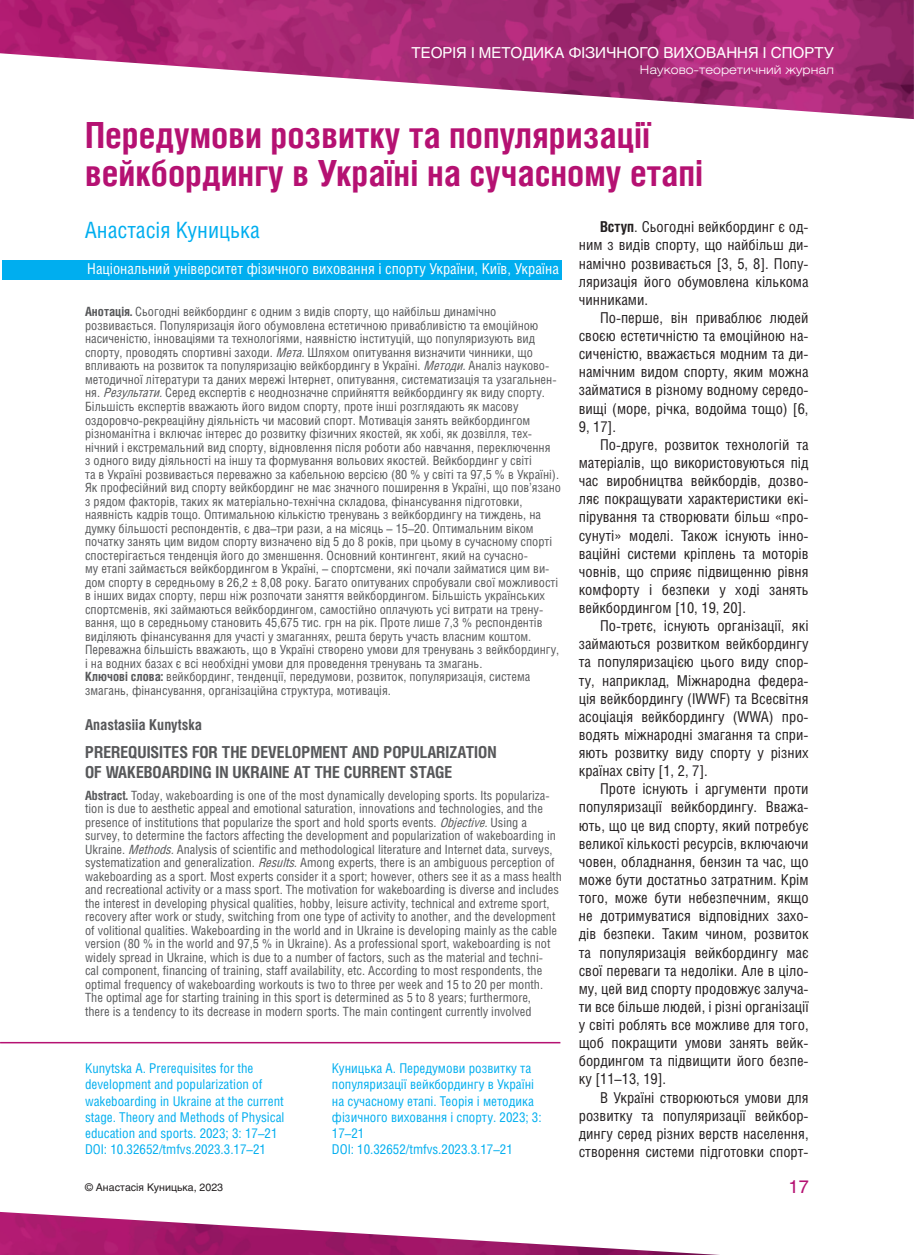
<style>
.page{position:relative;width:915px;height:1255px;background:#fff}
.page>*{position:absolute;margin:0;border:0;box-sizing:border-box;transform-origin:0 0}
.t1{font:700 36px/37.5px "Helios Cond C";color:#b51172}
.t2{font:22.5px "Helios Cond C";color:#00aeef}
.t3{font:18px "Helios C";color:#b51172}
.t4{font:700 16.5px/19.8px "Helios Cond C";color:#57585a}
.t5{font:15px/18.1px "Helios Cond C";color:#231f20;text-align:justify}
.t6{font:15px "Helios Cond C";color:#fff}
.t7{font:15px "Helios C";color:#fff}
.t8{font:700 15px "Helios Cond C";color:#57585a}
.t9{font:13.5px/16.2px "Helios Cond C";color:#00aeef}
.t10{font:12.75px/13.5px "Helios Cond C";color:#57585a}
.t11{font:12px "Helios Ext Light C";color:#fff}
.t12{font:10.5px "Helios C";color:#231f20}
.s1{font-weight:700}
.s2{font-style:italic}
</style>
<div class="page">
<img style="left:0;top:0;width:913px;height:119px">
<img style="left:0;top:1211px;width:703px;height:43px">
<div style="left:2px;top:260px;width:559px;height:19px;background:#00aeef"></div>
<hr style="left:0;top:1041px;width:560px;height:2px;background:#b51172">
<p class="t7" style="left:411px;top:44px;width:424px">Теорія і методика фізичного виховання і спорту</p>
<p class="t11" style="left:639px;top:62px;width:196px">Науково-теоретичний журнал</p>
<h1 class="t1" style="left:85px;top:116px;width:619px">Передумови розвитку та популяризації вейкбордингу в Україні на сучасному етапі</h1>
<h2 class="t2" style="left:85px;top:216px;width:176px">Анастасія Куницька</h2>
<p class="t6" style="left:87px;top:260px;width:473px">Національний університет фізичного виховання і спорту України, Київ, Україна</p>
<p class="t5" style="left:578px;top:218px;width:231px;text-indent:21px"><span class="s1">Вступ</span>. Сьогодні вейкбординг є од&shy;ним з видів спорту, що найбільш ди&shy;намічно розвивається [3, 5, 8]. Попу&shy;ляризація його обумовлена кількома чинниками.</p>
<p class="t5" style="left:578px;top:308px;width:231px;text-indent:21px">По-перше, він приваблює людей своєю естетичністю та емоційною на&shy;сиченістю, вважається модним та ди&shy;намічним видом спорту, яким можна займатися в різному водному середо&shy;вищі (море, річка, водойма тощо) [6, 9, 17].</p>
<p class="t5" style="left:578px;top:435px;width:231px;text-indent:21px">По-друге, розвиток технологій та матеріалів, що використовуються під час виробництва вейкбордів, дозво&shy;ляє покращувати характеристики екі&shy;пірування та створювати більш «про&shy;сунуті» моделі. Також існують інно&shy;ваційні системи кріплень та моторів човнів, що сприяє підвищенню рівня комфорту і безпеки у ході занять вейкбордингом [10, 19, 20].</p>
<p class="t5" style="left:578px;top:616px;width:231px;text-indent:21px">По-третє, існують організації, які займаються розвитком вейкбордингу та популяризацією цього виду спор&shy;ту, наприклад, Міжнародна федера&shy;ція вейкбордингу (IWWF) та Всесвітня асоціація вейкбордингу (WWA) про&shy;водять міжнародні змагання та спри&shy;яють розвитку виду спорту у різних країнах світу [1, 2, 7].</p>
<p class="t5" style="left:578px;top:779px;width:231px;text-indent:21px">Проте існують і аргументи проти популяризації вейкбордингу. Вважа&shy;ють, що це вид спорту, який потребує великої кількості ресурсів, включаючи човен, обладнання, бензин та час, що може бути достатньо затратним. Крім того, може бути небезпечним, якщо не дотримуватися відповідних захо&shy;дів безпеки. Таким чином, розвиток та популяризація вейкбордингу має свої переваги та недоліки. Але в ціло&shy;му, цей вид спорту продовжує залуча&shy;ти все більше людей, і різні організації у світі роблять все можливе для того, щоб покращити умови занять вейк&shy;бордингом та підвищити його безпе&shy;ку [11–13, 19].</p>
<p class="t5" style="left:578px;top:1087px;width:231px;text-indent:21px">В Україні створюються умови для розвитку та популяризації вейкбор&shy;дингу серед різних верств населення, створення системи підготовки спорт-</p>
<p class="t10" style="left:85px;top:305px;width:477px"><span class="s1">Анотація.</span> Сьогодні вейкбординг є одним з видів спорту, що найбільш динамічно розвивається. Популяризація його обумовлена естетичною привабливістю та емоційною насиченістю, інноваціями та технологіями, наявністю інституцій, що популяризують вид спорту, проводять спортивні заходи. <span class="s2">Мета.</span>Шляхом опитування визначити чинники, що впливають на розвиток та популяризацію вейкбордингу в Україні. <span class="s2">Методи.</span>Аналіз науково&shy;методичної літератури та даних мережі Інтернет, опитування, систематизація та узагальнен&shy;ня. <span class="s2">Результати.</span>Серед експертів є неоднозначне сприйняття вейкбордингу як виду спорту.<br>Більшість експертів вважають його видом спорту, проте інші розглядають як масову оздоровчо-рекреаційну діяльність чи масовий спорт. Мотивація занять вейкбордингом різноманітна і включає інтерес до розвитку фізичних якостей, як хобі, як дозвілля, тех&shy;нічний і екстремальний вид спорту, відновлення після роботи або навчання, переключення<br>з одного виду діяльності на іншу та формування вольових якостей. Вейкбординг у світі<br>та в Україні розвивається переважно за кабельною версією (80 % у світі та 97,5 % в Україні).<br>Як професійний вид спорту вейкбординг не має значного поширення в Україні, що пов’язано з рядом факторів, таких як матеріально-технічна складова, фінансування підготовки, наявність кадрів тощо. Оптимальною кількістю тренувань з вейкбордингу на тиждень, на думку більшості респондентів, є два–три рази, а на місяць – 15–20. Оптимальним віком початку занять цим видом спорту визначено від 5 до 8 років, при цьому в сучасному спорті спостерігається тенденція його до зменшення. Основний контингент, який на сучасно-<br>му етапі займається вейкбордингом в Україні, – спортсмени, які почали займатися цим ви&shy;дом спорту в середньому в 26,2 ± 8,08 року. Багато опитуваних спробували свої можливості в інших видах спорту, перш ніж розпочати заняття вейкбордингом. Більшість українських спортсменів, які займаються вейкбордингом, самостійно оплачують усі витрати на трену&shy;вання, що в середньому становить 45,675 тис. грн на рік. Проте лише 7,3 % респондентів виділяють фінансування для участі у змаганнях, решта беруть участь власним коштом.<br>Переважна більшість вважають, що в Україні створено умови для тренувань з вейкбордингу, і на водних базах є всі необхідні умови для проведення тренувань та змагань.<br><span class="s1">Ключові слова:</span> вейкбординг, тенденції, передумови, розвиток, популяризація, система змагань, фінансування, організаційна структура, мотивація.</p>
<p class="t8" style="left:85px;top:715px;width:118px">Anastasiia Kunytska</p>
<p class="t4" style="left:85px;top:741px;width:413px">PREREQUISITES FOR THE DEVELOPMENT AND POPULARIZATION<br>OF WAKEBOARDING IN UKRAINE AT THE CURRENT STAGE</p>
<p class="t10" style="left:85px;top:788px;width:478px"><span class="s1">Abstract.</span> Today, wakeboarding is one of the most dynamically developing sports. Its populariza&shy;tion is due to aesthetic appeal and emotional saturation, innovations and technologies, and the presence of institutions that popularize the sport and hold sports events. <span class="s2">Objective.</span>Using a survey, to determine the factors affecting the development and popularization of wakeboarding in Ukraine. <span class="s2">Methods.</span>Analysis of scientific and methodological literature and Internet data, surveys, systematization and generalization. <span class="s2">Results.</span>Among experts, there is an ambiguous perception of wakeboarding as a sport. Most experts consider it a sport; however, others see it as a mass health and recreational activity or a mass sport. The motivation for wakeboarding is diverse and includes the interest in developing physical qualities, hobby, leisure activity, technical and extreme sport, recovery after work or study, switching from one type of activity to another, and the development of volitional qualities. Wakeboarding in the world and in Ukraine is developing mainly as the cable version (80 % in the world and 97,5 % in Ukraine). As a professional sport, wakeboarding is not widely spread in Ukraine, which is due to a number of factors, such as the material and techni-<br>cal component, financing of training, staff availability, etc. According to most respondents, the optimal frequency of wakeboarding workouts is two to three per week and 15 to 20 per month.<br>The optimal age for starting training in this sport is determined as 5 to 8 years; furthermore,<br>there is a tendency to its decrease in modern sports. The main contingent currently involved</p>
<p class="t9" style="left:85px;top:1060px;width:201px">Kunytska A. Prerequisites for the development and popularization of wakeboarding in Ukraine at the current stage. Theory and Methods of Physical education and sports. 2023; 3: 17–21<br>DOI: 10.32652/tmfvs.2023.3.17–21</p>
<p class="t9" style="left:332px;top:1060px;width:211px">Куницька А. Передумови розвитку та популяризації вейкбордингу в Україні на сучасному етапі. Теорія і методика фізичного виховання і спорту. 2023; 3:<br>17–21<br>DOI: 10.32652/tmfvs.2023.3.17–21</p>
<p class="t12" style="left:85px;top:1180px;width:139px">© Анастасія Куницька, 2023</p>
<h3 class="t3" style="left:788px;top:1175px;width:22px">17</h3>
</div>
